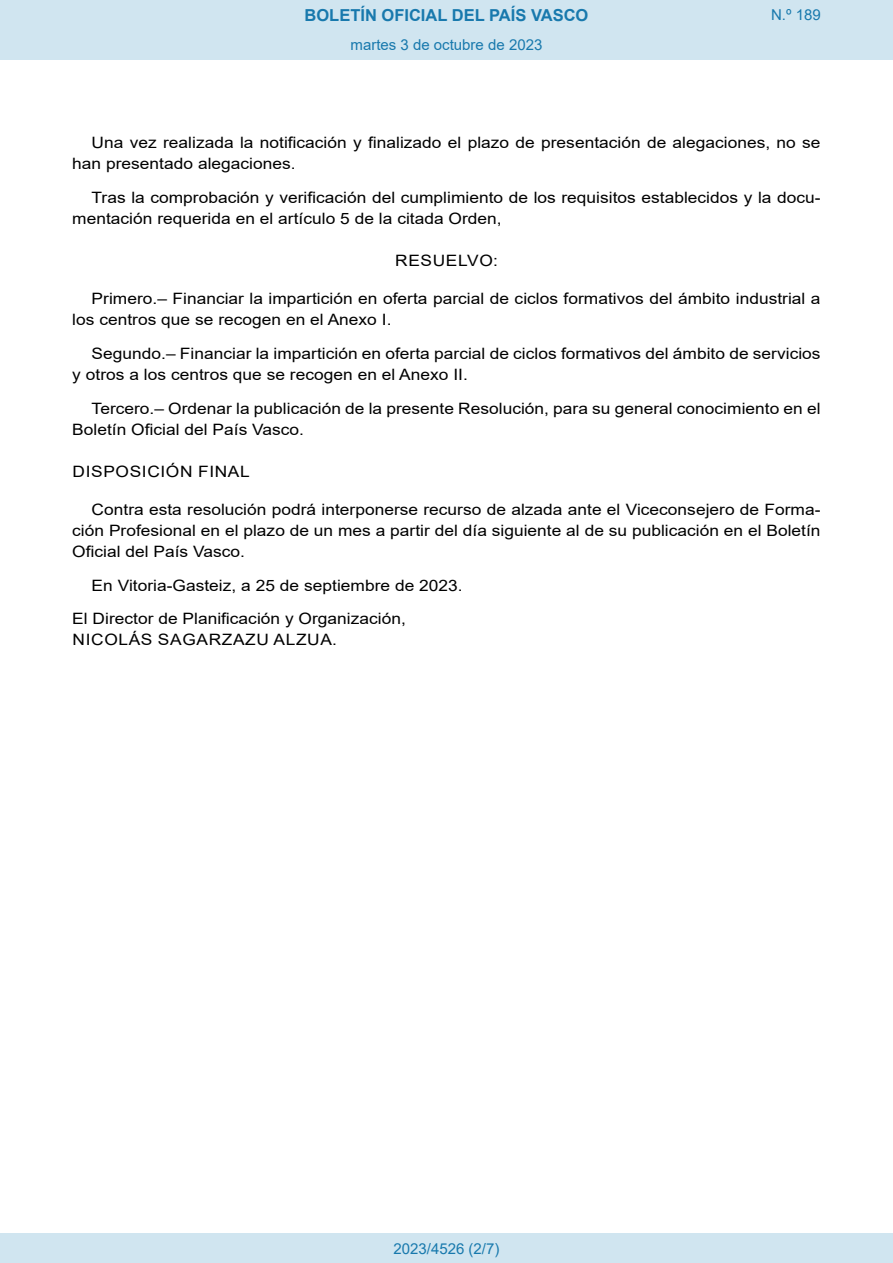
<style>
.page{position:relative;width:893px;height:1263px;background:#fff}
.page>*{position:absolute;margin:0;border:0;box-sizing:border-box;transform-origin:0 0}
.t1{font:700 16.5px "Arial";color:#1879ad}
.BOPVDetalle{font:15.6px/21px "Arial";color:#000;scale:1.11 1}
.BOPVFirmaLugFec{font:15.6px "Arial";color:#000;scale:1.11 1}
.BOPVFirmaPuesto{font:15.6px "Arial";color:#000;scale:1.11 1}
.BOPVFirmaNombre{font:15.6px "Arial";letter-spacing:.035em;color:#000;scale:1.11 1}
.BOPVDisposicion{font:15.6px "Arial";letter-spacing:.035em;color:#000;scale:1.11 1}
.BOPVClave{font:15.6px "Arial";letter-spacing:.035em;color:#000;scale:1.11 1}
.Paginacion_Centro{font:15px "Arial";color:#1879ad}
</style>
<div class="page">
<div style="left:0;top:0;width:893px;height:60px;background:#d0e5f0"></div>
<div style="left:0;top:1233px;width:893px;height:30px;background:#d0e5f0"></div>
<p class="t1" style="left:305px;top:3px;width:285px">BOLETÍN OFICIAL DEL PAÍS VASCO</p>
<p class="Paginacion_Centro" style="left:351px;top:35px;width:193px">martes 3 de octubre de 2023</p>
<p class="Paginacion_Centro" style="left:771px;top:5px;width:51px">N.º 189</p>
<p class="BOPVDetalle" style="left:72px;top:132px;width:676px;text-indent:19px">Una vez realizada la notificación y finalizado el plazo de presentación de alegaciones, no se han presentado alegaciones.</p>
<p class="BOPVDetalle" style="left:72px;top:187px;width:676px;text-indent:19px">Tras la comprobación y verificación del cumplimiento de los requisitos establecidos y la docu&shy;mentación requerida en el artículo 5 de la citada Orden,</p>
<p class="BOPVClave" style="left:395px;top:250px;width:94px">RESUELVO:</p>
<p class="BOPVDetalle" style="left:72px;top:288px;width:676px;text-indent:19px">Primero.– Financiar la impartición en oferta parcial de ciclos formativos del ámbito industrial a los centros que se recogen en el Anexo I.</p>
<p class="BOPVDetalle" style="left:72px;top:343px;width:676px;text-indent:19px">Segundo.– Financiar la impartición en oferta parcial de ciclos formativos del ámbito de servicios y otros a los centros que se recogen en el Anexo II.</p>
<p class="BOPVDetalle" style="left:72px;top:398px;width:676px;text-indent:19px">Tercero.– Ordenar la publicación de la presente Resolución, para su general conocimiento en el<br>Boletín Oficial del País Vasco.</p>
<p class="BOPVDisposicion" style="left:73px;top:461px;width:161px">DISPOSICIÓN FINAL</p>
<p class="BOPVDetalle" style="left:72px;top:499px;width:676px;text-align:justify;text-indent:19px">Contra esta resolución podrá interponerse recurso de alzada ante el Viceconsejero de Forma&shy;ción Profesional en el plazo de un mes a partir del día siguiente al de su publicación en el Boletín Oficial del País Vasco.</p>
<p class="BOPVFirmaLugFec" style="left:92px;top:574px;width:336px">En Vitoria-Gasteiz, a 25 de septiembre de 2023.</p>
<p class="BOPVFirmaPuesto" style="left:72px;top:608px;width:302px">El Director de Planificación y Organización,</p>
<p class="BOPVFirmaNombre" style="left:73px;top:629px;width:240px">NICOLÁS SAGARZAZU ALZUA.</p>
<p class="Paginacion_Centro" style="left:393px;top:1238px;width:107px">2023/4526 (2/7)</p>
</div>
